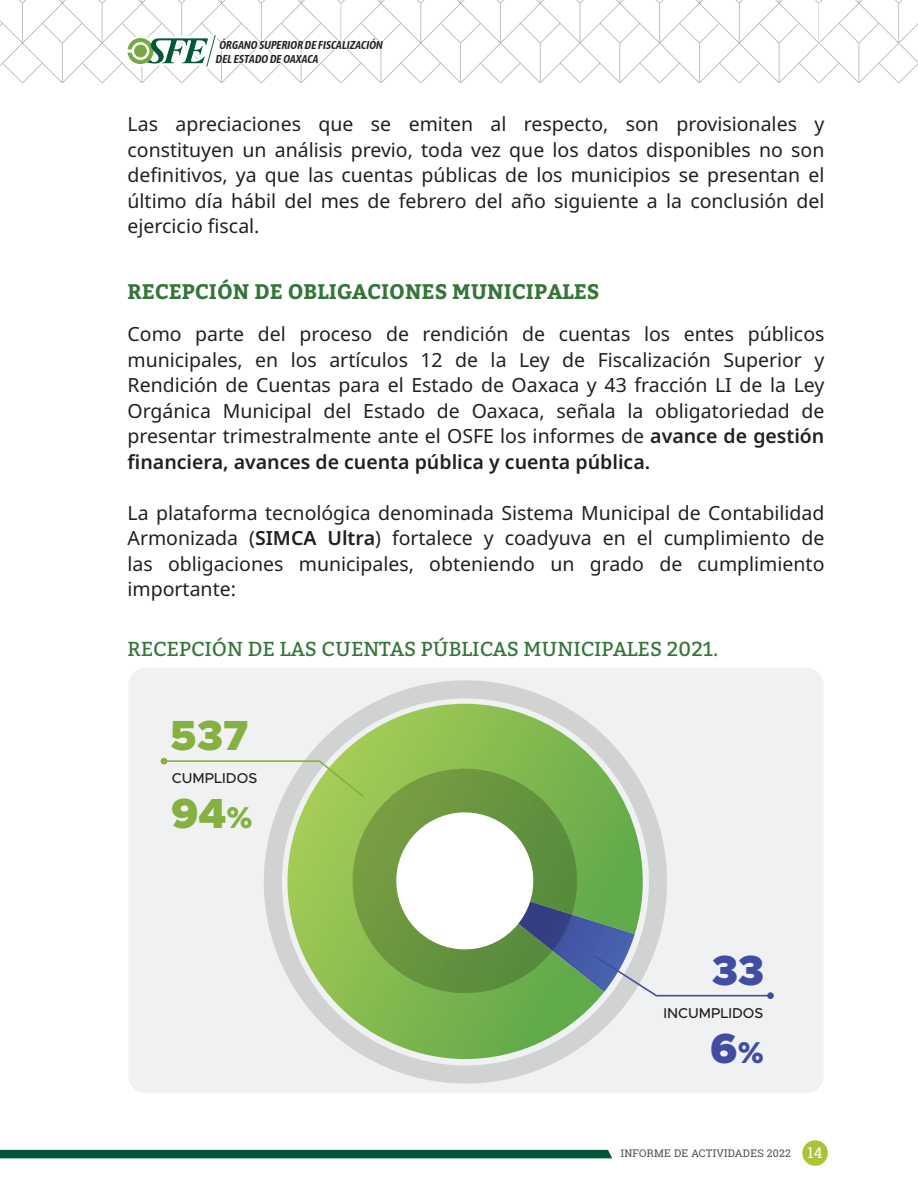
<style>
.page{position:relative;width:918px;height:1188px;background:#fff}
.page>*{position:absolute;margin:0;border:0;box-sizing:border-box;transform-origin:0 0}
.t1{font:900 42.3px "Metropolis";color:#84b13f}
.t2{font:900 42.3px "Metropolis";color:#414da0}
.TITULO_2{font:700 21px "Bitter";color:#34753a}
.TITULO_3{font:20.25px "Bitter";color:#34753a}
.t3{font:19.5px/25.5px "Noto Sans";color:#231f20;text-align:justify}
.t4{font:500 14.4px "Metropolis";color:#231f20}
.t5{font:italic 600 11.4px/13.6px "Asap Condensed";color:#231f20}
.t6{font:10.5px "Roboto Slab";letter-spacing:.025em;color:#4b4c4d}
.s1{font-weight:600}
.s2{font-size:30.3px}
.s3{font-size:15px;color:#fff}
</style>
<div class="page">
<svg style="left:0;top:0;width:918px;height:83px"></svg>
<div style="left:802px;top:1140px;width:26px;height:26px;background:#aec137;border-radius:50%"></div>
<div style="left:0;top:1150px;width:612px;height:8px;background:#035837"></div>
<div style="left:128px;top:668px;width:696px;height:425px;background:#f0f1f2;border-radius:18px"></div>
<svg style="left:264px;top:680px;width:387px;height:404px"></svg>
<svg style="left:387px;top:803px;width:382px;height:194px"></svg>
<div style="left:767px;top:992px;width:7px;height:7px;background:#414da0;border-radius:50%"></div>
<svg style="left:161px;top:758px;width:205px;height:41px"></svg>
<p class="t5" style="left:215px;top:38px;width:170px;text-indent:4px">ÓRGANO SUPERIOR DE FISCALIZACIÓN<br>DEL ESTADO DE OAXACA</p>
<p class="t3" style="left:128px;top:112px;width:698px">Las apreciaciones que se emiten al respecto, son provisionales y constituyen un análisis previo, toda vez que los datos disponibles no son definitivos, ya que las cuentas públicas de los municipios se presentan el último día hábil del mes de febrero del año siguiente a la conclusión del ejercicio fiscal.</p>
<p class="TITULO_2" style="left:128px;top:275px;width:473px">RECEPCIÓN DE OBLIGACIONES MUNICIPALES</p>
<p class="t3" style="left:128px;top:322px;width:698px">Como parte del proceso de rendición de cuentas los entes públicos municipales, en los artículos 12 de la Ley de Fiscalización Superior y Rendición de Cuentas para el Estado de Oaxaca y 43 fracción LI de la Ley Orgánica Municipal del Estado de Oaxaca, señala la obligatoriedad de presentar trimestralmente ante el OSFE los informes de <span class="s1">avance de gestión financiera, avances de cuenta pública y cuenta pública.</span></p>
<p class="t3" style="left:128px;top:500px;width:698px">La plataforma tecnológica denominada Sistema Municipal de Contabilidad Armonizada (<span class="s1">SIMCA Ultra</span>) fortalece y coadyuva en el cumplimiento de las obligaciones municipales, obteniendo un grado de cumplimiento importante:</p>
<p class="TITULO_3" style="left:128px;top:634px;width:592px">RECEPCIÓN DE LAS CUENTAS PÚBLICAS MUNICIPALES 2021.</p>
<p class="t1" style="left:170px;top:708px;width:80px">537</p>
<p class="t4" style="left:172px;top:769px;width:87px">CUMPLIDOS</p>
<p class="t1" style="left:171px;top:787px;width:83px">94<span class="s2">%</span></p>
<p class="t2" style="left:712px;top:943px;width:54px">33</p>
<p class="t4" style="left:664px;top:1004px;width:101px">INCUMPLIDOS</p>
<p class="t2" style="left:710px;top:1022px;width:55px">6<span class="s2">%</span></p>
<p class="t6" style="left:621px;top:1146px;width:203px">INFORME DE ACTIVIDADES 2022 <span class="s3">14</span></p>
</div>
